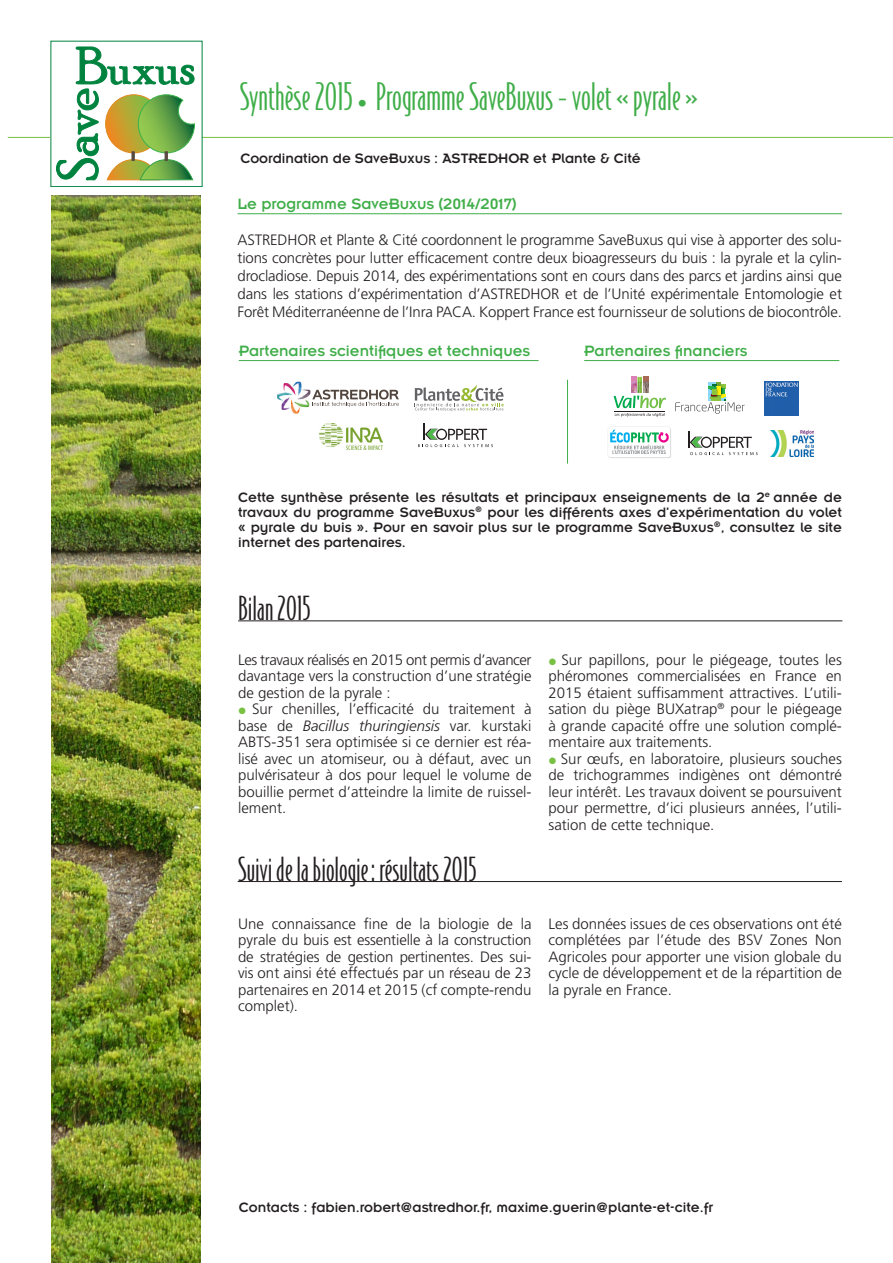
<style>
.page{position:relative;width:893px;height:1263px;background:#fff}
.page>*{position:absolute;margin:0;border:0;box-sizing:border-box;transform-origin:0 0}
.t1{font:300 36px "Bodega Sans";color:#40ae49}
.t2{font:300 31.5px "Bodega Sans";color:#231f20}
.t3{font:16.5px "Insignia LT Std";color:#40ae49}
.t4{font:300 15px/16.5px "Frutiger LT Std";color:#231f20;text-align:justify}
.t5{font:15px/15px "Insignia LT Std";color:#231f20;text-align:justify}
.s1{font-family:"Frutiger LT Std";font-size:19.5px}
.s2{font-family:"Zapf Essentials LT Markers";font-weight:400;font-size:9px;color:#79c142}
.s3{font-style:italic}
</style>
<div class="page">
<hr style="left:8px;top:137px;width:885px;height:1px;background:#79c142">
<div style="left:51px;top:41px;width:151px;height:154px;background:#fff"></div>
<svg style="left:56px;top:46px;width:139px;height:135px"></svg>
<img style="left:52px;top:195px;width:148px;height:1068px">
<svg style="left:312px;top:390px;width:87px;height:17px"></svg>
<img style="left:277px;top:382px;width:33px;height:32px">
<svg style="left:415px;top:384px;width:89px;height:27px"></svg>
<img style="left:319px;top:423px;width:64px;height:26px">
<svg style="left:418px;top:423px;width:75px;height:24px"></svg>
<svg style="left:675px;top:383px;width:70px;height:31px"></svg>
<svg style="left:614px;top:377px;width:52px;height:40px"></svg>
<div style="left:609px;top:427px;width:62px;height:31px;background:#dfdfe1;border-radius:3px"></div>
<svg style="left:608px;top:427px;width:62px;height:31px;background:#d0e1e2"></svg>
<svg style="left:689px;top:431px;width:69px;height:24px"></svg>
<hr style="left:584px;top:360px;width:255px;height:1px;background:#40ae49">
<hr style="left:239px;top:360px;width:300px;height:1px;background:#40ae49">
<hr style="left:238px;top:213px;width:604px;height:1px;background:#40ae49">
<hr style="left:567px;top:380px;width:1px;height:84px;background:#40ae49">
<img style="left:764px;top:381px;width:34px;height:34px">
<hr style="left:238px;top:620px;width:604px;height:1px;background:#231f20">
<hr style="left:238px;top:881px;width:604px;height:1px;background:#231f20">
<img style="left:771px;top:431px;width:43px;height:25px">
<p class="t1" style="left:240px;top:75px;width:460px">Synthèse 2015 <span class="s1">•</span> Programme SaveBuxus - volet « pyrale »</p>
<p class="t5" style="left:240px;top:151px;width:402px">Coordination de SaveBuxus : ASTREDHOR et Plante &amp; Cité</p>
<p class="t3" style="left:238px;top:195px;width:281px">Le programme SaveBuxus (2014/2017)</p>
<p class="t4" style="left:238px;top:231px;width:606px;line-height:18px">ASTREDHOR et Plante &amp; Cité coordonnent le programme SaveBuxus qui vise à apporter des solu&shy;tions concrètes pour lutter efficacement contre deux bioagresseurs du buis : la pyrale et la cylin&shy;drocladiose. Depuis 2014, des expérimentations sont en cours dans des parcs et jardins ainsi que dans les stations d’expérimentation d’ASTREDHOR et de l’Unité expérimentale Entomologie et Forêt Méditerranéenne de l’Inra PACA. Koppert France est fournisseur de solutions de biocontrôle.</p>
<p class="t3" style="left:239px;top:342px;width:293px">Partenaires scientifiques et techniques</p>
<p class="t3" style="left:584px;top:342px;width:165px">Partenaires financiers</p>
<p class="t5" style="left:238px;top:490px;width:605px">Cette synthèse présente les résultats et principaux enseignements de la 2<sup>e</sup> année de travaux du programme SaveBuxus<sup>®</sup> pour les différents axes d’expérimentation du volet « pyrale du buis ». Pour en savoir plus sur le programme SaveBuxus<sup>®</sup>, consultez le site internet des partenaires.</p>
<p class="t2" style="left:238px;top:590px;width:74px">Bilan 2015</p>
<p class="t4" style="left:238px;top:651px;width:295px">Les travaux réalisés en 2015 ont permis d’avancer davantage vers la construction d’une stratégie de gestion de la pyrale :</p>
<p class="t4" style="left:238px;top:701px;width:295px"><span class="s2">A</span> Sur chenilles, l’efficacité du traitement à base de <span class="s3">Bacillus thuringiensis</span> var. kurstaki ABTS-351 sera optimisée si ce dernier est réa&shy;lisé avec un atomiseur, ou à défaut, avec un pulvérisateur à dos pour lequel le volume de bouillie permet d’atteindre la limite de ruissel&shy;lement.</p>
<p class="t4" style="left:549px;top:651px;width:295px"><span class="s2">A</span> Sur papillons, pour le piégeage, toutes les phéromones commercialisées en France en 2015 étaient suffisamment attractives. L’utili&shy;sation du piège BUXatrap<sup>®</sup> pour le piégeage à grande capacité offre une solution complé&shy;mentaire aux traitements.</p>
<p class="t4" style="left:549px;top:750px;width:295px"><span class="s2">A</span> Sur œufs, en laboratoire, plusieurs souches de trichogrammes indigènes ont démontré leur intérêt. Les travaux doivent se poursuivent pour permettre, d’ici plusieurs années, l’utili&shy;sation de cette technique.</p>
<p class="t2" style="left:238px;top:851px;width:241px">Suivi de la biologie : résultats 2015</p>
<p class="t4" style="left:238px;top:915px;width:295px">Une connaissance fine de la biologie de la pyrale du buis est essentielle à la construction de stratégies de gestion pertinentes. Des sui&shy;vis ont ainsi été effectués par un réseau de 23 partenaires en 2014 et 2015 (cf compte-rendu complet).</p>
<p class="t4" style="left:549px;top:915px;width:295px">Les données issues de ces observations ont été complétées par l’étude des BSV Zones Non Agricoles pour apporter une vision globale du cycle de développement et de la répartition de la pyrale en France.</p>
<p class="t5" style="left:239px;top:1199px;width:476px">Contacts : fabien.robert@astredhor.fr, maxime.guerin@plante-et-cite.fr</p>
</div>
